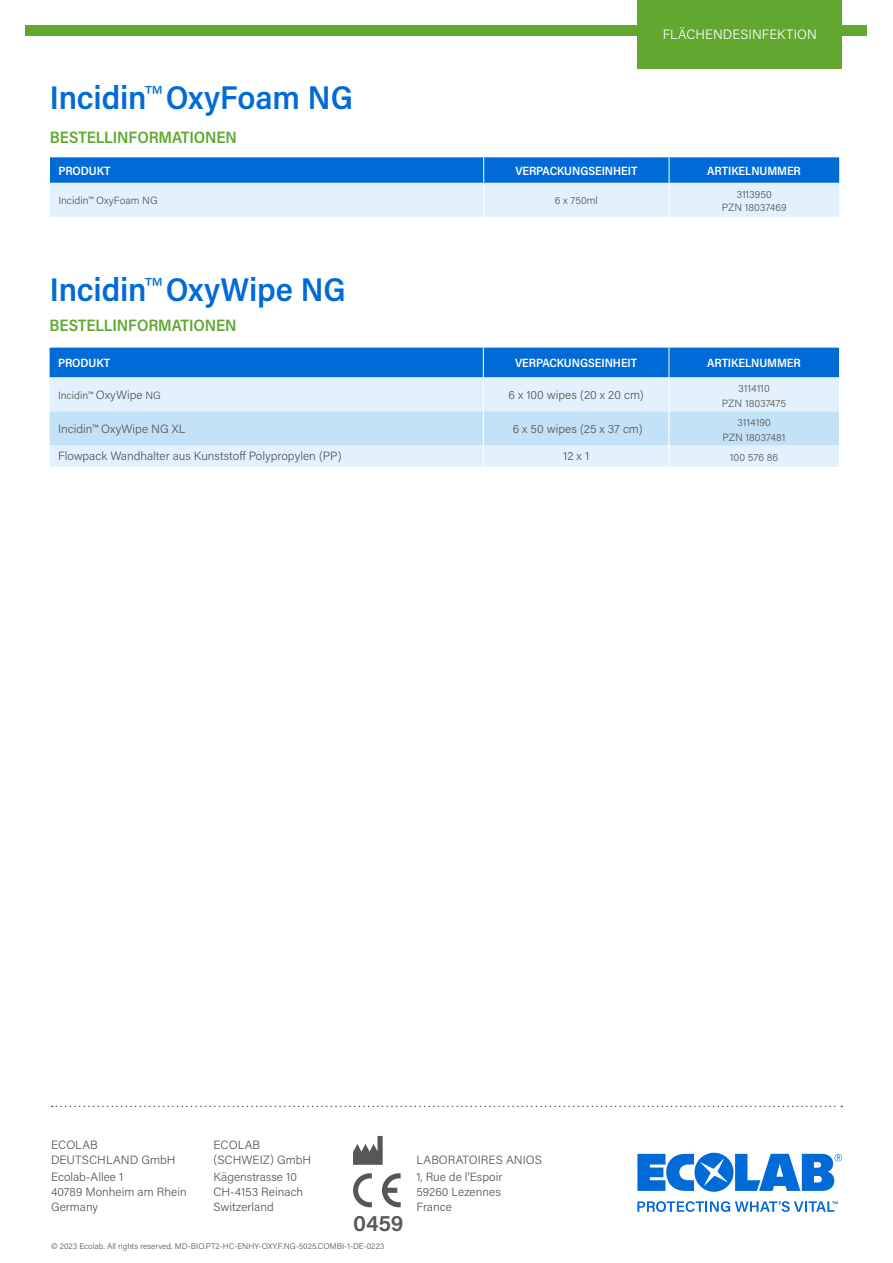
<style>
.page{position:relative;width:893px;height:1263px;background:#fff}
.page>*{position:absolute;margin:0;border:0;box-sizing:border-box;transform-origin:0 0}
.t1{font:600 33px "Acumin Pro Semi Cond";letter-spacing:-.005em;color:#006bd7}
.t2{font:600 22.5px "Acumin Pro";color:#575756}
.t3{font:600 16.5px "Acumin Pro Semi Cond";letter-spacing:-.01em;color:#61a730}
.t4{font:300 13.5px "Acumin Pro";letter-spacing:.01em;color:#fff}
.t5{font:300 12px/15px "Acumin Pro";color:#575756}
.t6{font:600 12px "Acumin Pro Semi Cond";letter-spacing:-.005em;color:#fff}
.t7{font:300 10.5px/15px "Acumin Pro";color:#575756;text-align:center}
.t8{font:300 8.25px "Acumin Pro";color:#575756}
.s1{font-family:"Acumin Pro";font-weight:300}
.s2{font-size:12px}
</style>
<div class="page">
<svg style="left:52px;top:1106px;width:790px;height:1px"></svg>
<svg style="left:382px;top:1173px;width:19px;height:34px"></svg>
<svg style="left:353px;top:1173px;width:19px;height:34px"></svg>
<svg style="left:353px;top:1136px;width:30px;height:29px"></svg>
<div style="left:26px;top:26px;width:841px;height:10px;background:#61a730"></div>
<div style="left:638px;top:0;width:204px;height:68px;background:#61a730"></div>
<svg style="left:50px;top:157px;width:789px;height:60px;background:#82b8eb"></svg>
<svg style="left:50px;top:348px;width:789px;height:119px;background:#a2ccf1"></svg>
<svg style="left:637px;top:1153px;width:205px;height:39px"></svg>
<svg style="left:637px;top:1201px;width:201px;height:11px"></svg>
<hr style="left:892px;top:474px;width:1px;height:132px;background:#006bd7">
<p class="t4" style="left:663px;top:25px;width:156px">FLÄCHENDESINFEKTION</p>
<h1 class="t1" style="left:50px;top:75px;width:305px">Incidin<span class="s1">™</span>OxyFoam NG</h1>
<h3 class="t3" style="left:50px;top:126px;width:189px">BESTELLINFORMATIONEN</h3>
<p class="t6" style="left:58px;top:162px;width:54px">PRODUKT</p>
<p class="t6" style="left:515px;top:162px;width:124px">VERPACKUNGSEINHEIT</p>
<p class="t6" style="left:707px;top:162px;width:95px">ARTIKELNUMMER</p>
<p class="t7" style="left:58px;top:192px;width:101px">Incidin™ OxyFoam NG</p>
<p class="t7" style="left:555px;top:192px;width:45px">6 x 750ml</p>
<p class="t7" style="left:722px;top:188px;width:66px;line-height:12.6px">3113950<br>PZN 18037469</p>
<h1 class="t1" style="left:50px;top:266px;width:297px">Incidin<span class="s1">™</span>OxyWipe NG</h1>
<h3 class="t3" style="left:50px;top:314px;width:189px">BESTELLINFORMATIONEN</h3>
<p class="t6" style="left:58px;top:354px;width:54px">PRODUKT</p>
<p class="t6" style="left:515px;top:354px;width:124px">VERPACKUNGSEINHEIT</p>
<p class="t6" style="left:707px;top:354px;width:95px">ARTIKELNUMMER</p>
<p class="t7" style="left:58px;top:387px;width:104px">Incidin™ <span class="s2">OxyWipe</span> NG</p>
<p class="t5" style="left:508px;top:387px;width:137px">6 x 100 wipes (20 x 20 cm)</p>
<p class="t7" style="left:722px;top:380px;width:66px">3114110<br>PZN 18037475</p>
<p class="t5" style="left:58px;top:421px;width:129px">Incidin™ OxyWipe NG XL</p>
<p class="t5" style="left:513px;top:421px;width:131px">6 x 50 wipes (25 x 37 cm)</p>
<p class="t7" style="left:722px;top:414px;width:65px">3114190<br>PZN 18037481</p>
<p class="t5" style="left:58px;top:448px;width:285px">Flowpack Wandhalter aus Kunststoff Polypropylen (PP)</p>
<p class="t5" style="left:563px;top:448px;width:28px">12 x 1</p>
<p class="t7" style="left:730px;top:449px;width:50px">100 576 86</p>
<p class="t5" style="left:51px;top:1137px;width:126px">ECOLAB<br>DEUTSCHLAND GmbH</p>
<p class="t5" style="left:51px;top:1169px;width:137px">Ecolab-Allee 1<br>40789 Monheim am Rhein<br>Germany</p>
<p class="t8" style="left:51px;top:1240px;width:335px">© 2023 Ecolab. All rights reserved. MD-BIO.PT2-HC-ENHY-OXY.F.NG-5025.COMBI-1-DE-0223</p>
<p class="t5" style="left:213px;top:1137px;width:99px">ECOLAB (SCHWEIZ) GmbH</p>
<p class="t5" style="left:213px;top:1169px;width:91px">Kägenstrasse 10<br>CH-4153 Reinach<br>Switzerland</p>
<h2 class="t2" style="left:353px;top:1208px;width:52px">0459</h2>
<p class="t5" style="left:416px;top:1151px;width:127px;line-height:17.1px">LABORATOIRES ANIOS<br>1, Rue de l’Espoir</p>
<p class="t5" style="left:416px;top:1184px;width:86px">59260 Lezennes<br>France</p>
</div>
